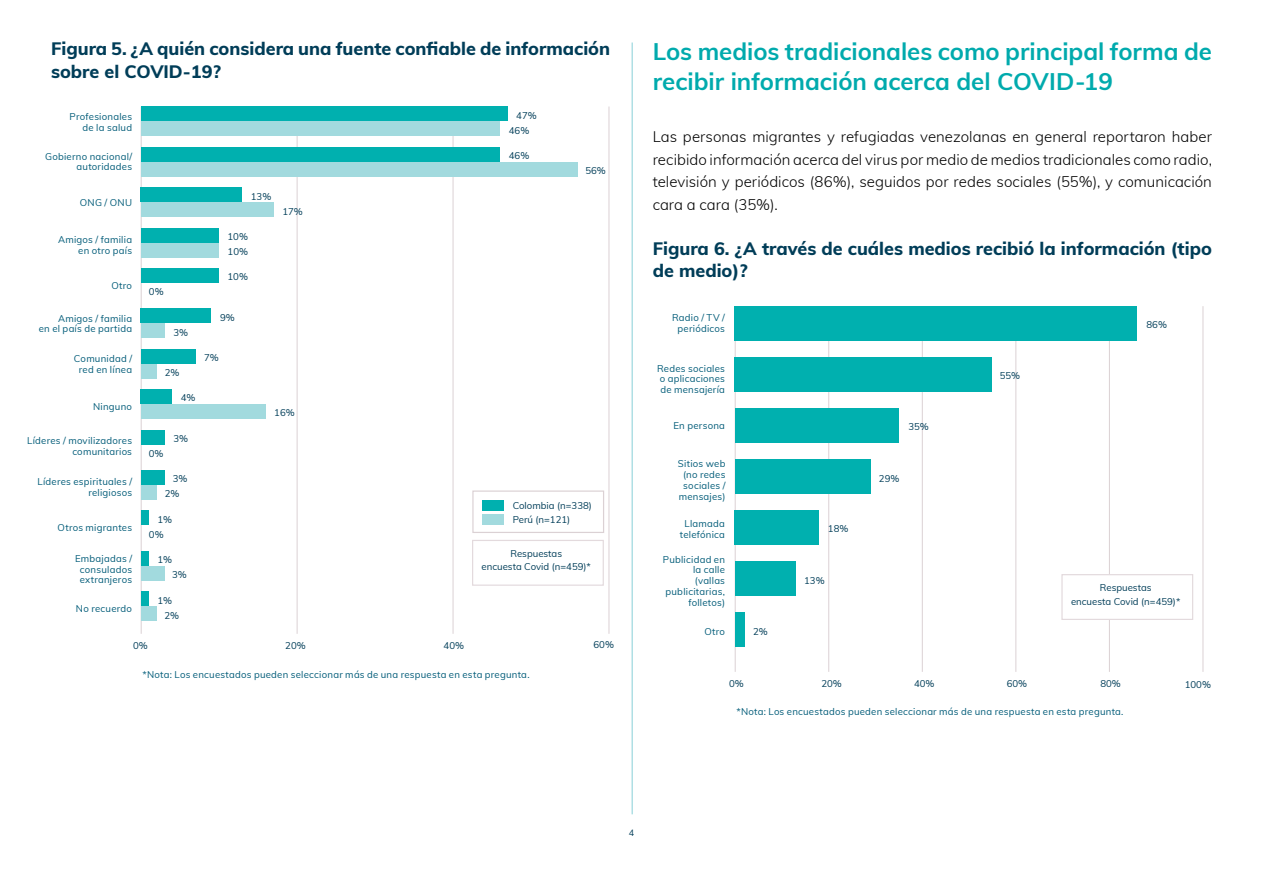
<style>
.page{position:relative;width:1263px;height:893px;background:#fff}
.page>*{position:absolute;margin:0;border:0;box-sizing:border-box;transform-origin:0 0}
.t1{font:700 24px/30px "Muli";color:#00aaad}
.t2{font:800 18px/22.5px "Muli";color:#003d58}
.t3{font:300 15px/22.5px "Muli";color:#000;text-align:justify}
.t4{font:9.6px/10.8px "Muli";letter-spacing:.025em;color:#005b78;text-align:right}
.t5{font:9.6px/15px "Muli";color:#003d58}
.t6{font:9px "Muli";color:#003d58}
</style>
<div class="page">
<hr style="left:631px;top:43px;width:2px;height:771px;background:#afdfe4">
<hr style="left:141px;top:107px;width:1px;height:527px;background:#dbd1d4">
<hr style="left:297px;top:107px;width:1px;height:527px;background:#dbd1d4">
<hr style="left:453px;top:107px;width:1px;height:527px;background:#dbd1d4">
<hr style="left:609px;top:107px;width:1px;height:527px;background:#dbd1d4">
<div style="left:141px;top:107px;width:366px;height:14px;background:#00b0af"></div>
<div style="left:141px;top:121px;width:358px;height:15px;background:#a2dade"></div>
<div style="left:141px;top:147px;width:358px;height:15px;background:#00b0af"></div>
<div style="left:141px;top:162px;width:436px;height:15px;background:#a2dade"></div>
<div style="left:141px;top:187px;width:101px;height:15px;background:#00b0af"></div>
<div style="left:141px;top:202px;width:132px;height:15px;background:#a2dade"></div>
<div style="left:141px;top:228px;width:78px;height:15px;background:#00b0af"></div>
<div style="left:141px;top:243px;width:78px;height:14px;background:#a2dade"></div>
<div style="left:141px;top:268px;width:78px;height:15px;background:#00b0af"></div>
<div style="left:141px;top:308px;width:70px;height:15px;background:#00b0af"></div>
<div style="left:141px;top:323px;width:23px;height:15px;background:#a2dade"></div>
<div style="left:141px;top:349px;width:54px;height:15px;background:#00b0af"></div>
<div style="left:141px;top:364px;width:15px;height:15px;background:#a2dade"></div>
<div style="left:141px;top:389px;width:31px;height:15px;background:#00b0af"></div>
<div style="left:141px;top:404px;width:125px;height:15px;background:#a2dade"></div>
<div style="left:141px;top:430px;width:23px;height:15px;background:#00b0af"></div>
<div style="left:141px;top:470px;width:23px;height:15px;background:#00b0af"></div>
<div style="left:141px;top:485px;width:15px;height:15px;background:#a2dade"></div>
<div style="left:141px;top:510px;width:8px;height:15px;background:#00b0af"></div>
<div style="left:141px;top:551px;width:8px;height:15px;background:#00b0af"></div>
<div style="left:141px;top:566px;width:23px;height:15px;background:#a2dade"></div>
<div style="left:141px;top:591px;width:8px;height:15px;background:#00b0af"></div>
<div style="left:141px;top:606px;width:15px;height:15px;background:#a2dade"></div>
<div style="left:472px;top:490px;width:132px;height:43px;background:#fff;border:1px solid #dbd1d4"></div>
<div style="left:483px;top:501px;width:21px;height:10px;background:#00b0af"></div>
<div style="left:483px;top:514px;width:21px;height:10px;background:#a2dade"></div>
<div style="left:472px;top:540px;width:132px;height:46px;background:#fff;border:1px solid #e3dadd"></div>
<hr style="left:735px;top:306px;width:1px;height:366px;background:#dbd1d4">
<hr style="left:828px;top:306px;width:1px;height:366px;background:#dbd1d4">
<hr style="left:922px;top:306px;width:1px;height:366px;background:#dbd1d4">
<hr style="left:1015px;top:306px;width:1px;height:366px;background:#dbd1d4">
<hr style="left:1109px;top:306px;width:1px;height:366px;background:#dbd1d4">
<hr style="left:1202px;top:306px;width:1px;height:366px;background:#dbd1d4">
<div style="left:735px;top:306px;width:402px;height:34px;background:#00b0af"></div>
<div style="left:735px;top:357px;width:257px;height:34px;background:#00b0af"></div>
<div style="left:735px;top:408px;width:163px;height:34px;background:#00b0af"></div>
<div style="left:735px;top:459px;width:135px;height:34px;background:#00b0af"></div>
<div style="left:735px;top:510px;width:84px;height:34px;background:#00b0af"></div>
<div style="left:735px;top:561px;width:61px;height:34px;background:#00b0af"></div>
<div style="left:735px;top:612px;width:9px;height:34px;background:#00b0af"></div>
<div style="left:1061px;top:574px;width:132px;height:46px;background:#fff;border:1px solid #e3dadd"></div>
<h2 class="t2" style="left:51px;top:37px;width:561px">Figura 5. ¿A quién considera una fuente confiable de información sobre el COVID-19?</h2>
<p class="t4" style="left:70px;top:110px;width:64px">Profesionales de la salud</p>
<p class="t4" style="left:45px;top:150px;width:89px">Gobierno nacional/ autoridades</p>
<p class="t4" style="left:80px;top:197px;width:54px">ONG / ONU</p>
<p class="t4" style="left:58px;top:234px;width:76px">Amigos / familia en otro país</p>
<p class="t4" style="left:111px;top:280px;width:22px">Otro</p>
<p class="t4" style="left:39px;top:312px;width:95px">Amigos / familia<br>en el país de partida</p>
<p class="t4" style="left:74px;top:353px;width:60px;text-align:center">Comunidad / red en línea</p>
<p class="t4" style="left:93px;top:401px;width:40px">Ninguno</p>
<p class="t4" style="left:27px;top:435px;width:106px">Líderes / movilizadores comunitarios</p>
<p class="t4" style="left:38px;top:476px;width:96px">Líderes espirituales / religiosos</p>
<p class="t4" style="left:58px;top:522px;width:76px">Otros migrantes</p>
<p class="t4" style="left:75px;top:552px;width:58px;text-align:center">Embajadas / consulados extranjeros</p>
<p class="t4" style="left:76px;top:602px;width:58px">No recuerdo</p>
<p class="t5" style="left:149px;top:284px;width:16px">0%</p>
<p class="t5" style="left:173px;top:324px;width:16px">3%</p>
<p class="t5" style="left:165px;top:364px;width:16px">2%</p>
<p class="t5" style="left:181px;top:389px;width:16px">4%</p>
<p class="t5" style="left:149px;top:445px;width:16px">0%</p>
<p class="t5" style="left:173px;top:431px;width:16px">3%</p>
<p class="t5" style="left:165px;top:471px;width:24px;text-indent:8px">3%<br>2%</p>
<p class="t5" style="left:149px;top:511px;width:25px;text-indent:9px">1%<br>0%</p>
<p class="t5" style="left:157px;top:552px;width:16px">1%</p>
<p class="t5" style="left:172px;top:567px;width:16px">3%</p>
<p class="t5" style="left:164px;top:592px;width:16px;text-indent:-7px">1%<br>2%</p>
<p class="t5" style="left:251px;top:188px;width:22px">13%</p>
<p class="t5" style="left:227px;top:229px;width:22px">10%<br>10%</p>
<p class="t5" style="left:227px;top:269px;width:22px">10%</p>
<p class="t5" style="left:282px;top:203px;width:22px">17%</p>
<p class="t5" style="left:220px;top:309px;width:16px">9%</p>
<p class="t5" style="left:204px;top:350px;width:16px">7%</p>
<p class="t5" style="left:274px;top:404px;width:22px">16%</p>
<p class="t5" style="left:509px;top:107px;width:29px;text-indent:7px">47%<br>46%</p>
<p class="t5" style="left:509px;top:147px;width:22px">46%</p>
<p class="t5" style="left:585px;top:163px;width:22px">56%</p>
<p class="t5" style="left:513px;top:498px;width:81px;line-height:14.1px">Colombia (n=338)<br>Perú (n=121)</p>
<p class="t5" style="left:482px;top:546px;width:111px;line-height:13.5px;text-align:center">Respuestas<br>encuesta Covid (n=459)*</p>
<p class="t5" style="left:133px;top:637px;width:16px">0%</p>
<p class="t5" style="left:285px;top:637px;width:22px">20%</p>
<p class="t5" style="left:444px;top:637px;width:22px">40%</p>
<p class="t5" style="left:593px;top:637px;width:22px">60%</p>
<p class="t4" style="left:142px;top:668px;width:389px">*Nota: Los encuestados pueden seleccionar más de una respuesta en esta pregunta.</p>
<h1 class="t1" style="left:653px;top:35px;width:561px">Los medios tradicionales como principal forma de recibir información acerca del COVID-19</h1>
<p class="t3" style="left:653px;top:125px;width:561px">Las personas migrantes y refugiadas venezolanas en general reportaron haber recibido información acerca del virus por medio de medios tradicionales como radio, televisión y periódicos (86%), seguidos por redes sociales (55%), y comunicación cara a cara (35%).</p>
<h2 class="t2" style="left:653px;top:236px;width:561px">Figura 6. ¿A través de cuáles medios recibió la información (tipo de medio)?</h2>
<p class="t4" style="left:672px;top:311px;width:55px;text-align:center">Radio / TV / periódicos</p>
<p class="t4" style="left:657px;top:362px;width:69px;text-align:justify">Redes sociales o aplicaciones de mensajería</p>
<p class="t4" style="left:673px;top:419px;width:53px">En persona</p>
<p class="t4" style="left:678px;top:458px;width:49px;text-align:center">Sitios web (no redes sociales / mensajes)</p>
<p class="t4" style="left:680px;top:517px;width:47px;text-align:center">Llamada telefónica</p>
<p class="t4" style="left:663px;top:553px;width:64px">Publicidad en la calle (vallas publicitarias, folletos)</p>
<p class="t4" style="left:704px;top:625px;width:22px">Otro</p>
<p class="t5" style="left:753px;top:623px;width:16px">2%</p>
<p class="t5" style="left:828px;top:520px;width:22px">18%</p>
<p class="t5" style="left:804px;top:572px;width:22px">13%</p>
<p class="t5" style="left:908px;top:419px;width:22px">35%</p>
<p class="t5" style="left:879px;top:470px;width:22px">29%</p>
<p class="t5" style="left:1000px;top:367px;width:22px">55%</p>
<p class="t5" style="left:1146px;top:317px;width:22px">86%</p>
<p class="t5" style="left:1071px;top:580px;width:111px;line-height:13.5px;text-align:center">Respuestas<br>encuesta Covid (n=459)*</p>
<p class="t5" style="left:729px;top:676px;width:16px">0%</p>
<p class="t5" style="left:821px;top:676px;width:22px">20%</p>
<p class="t5" style="left:914px;top:676px;width:22px">40%</p>
<p class="t5" style="left:1007px;top:676px;width:22px">60%</p>
<p class="t5" style="left:1100px;top:676px;width:22px">80%</p>
<p class="t5" style="left:1185px;top:676px;width:28px">100%</p>
<p class="t4" style="left:736px;top:705px;width:389px">*Nota: Los encuestados pueden seleccionar más de una respuesta en esta pregunta.</p>
<p class="t6" style="left:629px;top:826px;width:7px">4</p>
</div>
